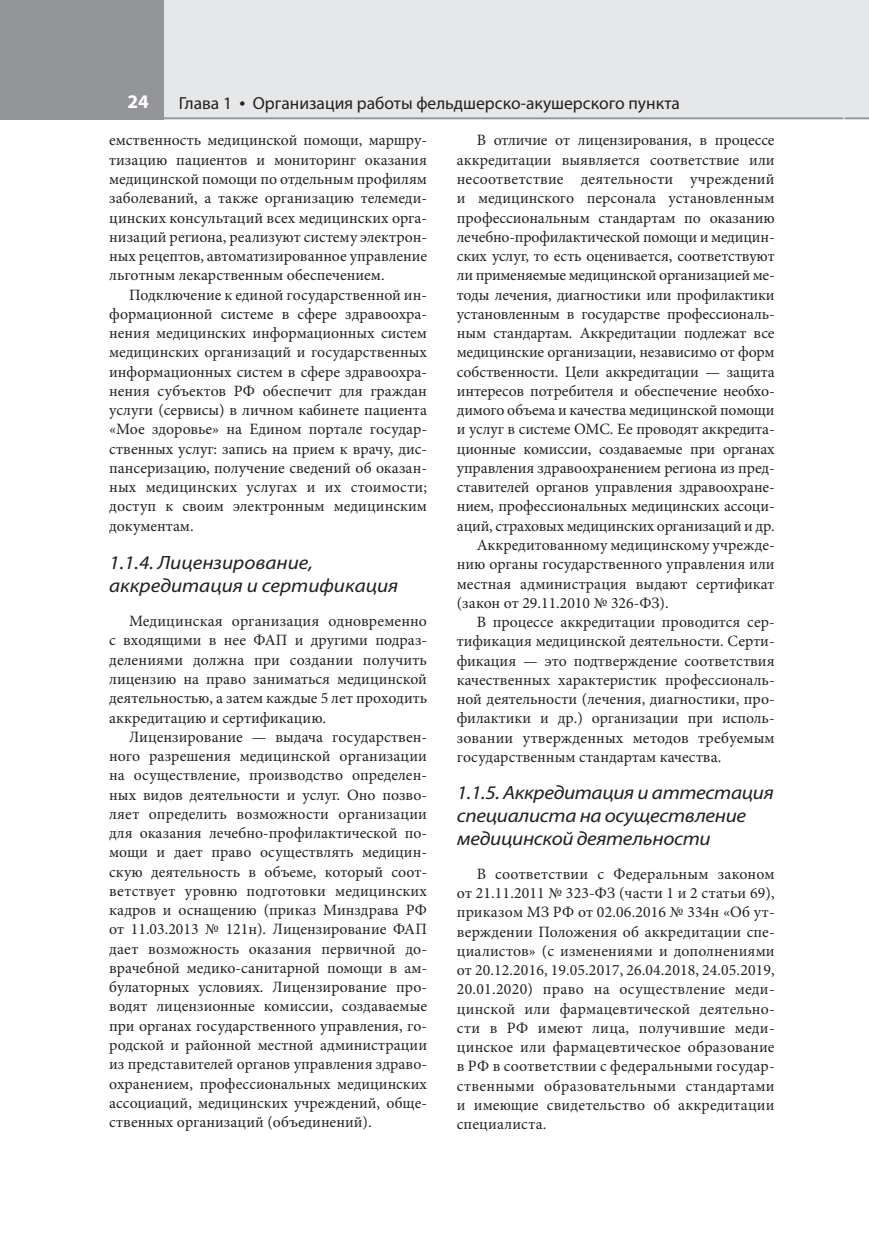
<style>
.page{position:relative;width:869px;height:1241px;background:#fff}
.page>*{position:absolute;margin:0;border:0;box-sizing:border-box;transform-origin:0 0}
.t1{font:italic 19.25px/22.6px "Myriad Pro";letter-spacing:-.015em;color:#231f20;scale:1.1 1}
.t2{font:700 19.25px "Myriad Pro";color:#fff}
.t3{font:17.5px "Myriad Pro";color:#231f20}
.t4{font:15.75px/19.2px "Minion Pro";color:#231f20;text-align:justify}
.s1{font-size:21px}
</style>
<div class="page">
<div style="left:844px;top:0;width:24px;height:119px;background:#e6e7e9"></div>
<div style="left:164px;top:0;width:679px;height:119px;background:#e6e7e9"></div>
<div style="left:0;top:0;width:164px;height:119px;background:#939598"></div>
<hr style="left:159px;top:117px;width:684px;height:2px;background:#939598">
<hr style="left:844px;top:117px;width:24px;height:2px;background:#939598">
<p class="t2" style="left:127px;top:90px;width:23px">24</p>
<p class="t3" style="left:179px;top:93px;width:502px">Глава 1 <span class="s1">•</span> Организация работы фельдшерско-акушерского пункта</p>
<p class="t4" style="left:109px;top:132px;width:319px">емственность медицинской помощи, маршру&shy;тизацию пациентов и мониторинг оказания медицинской помощи по отдельным профилям заболеваний, а также организацию телемеди&shy;цинских консультаций всех медицинских орга&shy;низаций региона, реализуют систему электрон&shy;ных рецептов, автоматизированное управление льготным лекарственным обеспечением.</p>
<p class="t4" style="left:109px;top:286px;width:319px;text-indent:20px">Подключение к единой государственной ин&shy;формационной системе в сфере здравоохра&shy;нения медицинских информационных систем медицинских организаций и государственных информационных систем в сфере здравоохра&shy;нения субъектов РФ обеспечит для граждан услуги (сервисы) в личном кабинете пациента «Мое здоровье» на Едином портале государ&shy;ственных услуг: запись на прием к врачу, дис&shy;пансеризацию, получение сведений об оказан&shy;ных медицинских услугах и их стоимости; доступ к своим электронным медицинским документам.</p>
<p class="t1" style="left:109px;top:550px;width:264px;line-height:23.1px">1.1.4. Лицензирование, аккредитация и сертификация</p>
<p class="t4" style="left:109px;top:612px;width:319px;text-indent:20px">Медицинская организация одновременно с входящими в нее ФАП и другими подраз&shy;делениями должна при создании получить лицензию на право заниматься медицинской деятельностью, а затем каждые 5 лет проходить аккредитацию и сертификацию.</p>
<p class="t4" style="left:109px;top:728px;width:319px;text-indent:20px">Лицензирование — выдача государствен&shy;ного разрешения медицинской организации на осуществление, производство определен&shy;ных видов деятельности и услуг. Оно позво&shy;ляет определить возможности организации для оказания лечебно-профилактической по&shy;мощи и дает право осуществлять медицин&shy;скую деятельность в объеме, который соот&shy;ветствует уровню подготовки медицинских кадров и осна щению (приказ Минздрава РФ от 11.03.2013 № 121н). Лицензирование ФАП дает возможность оказания первичной до&shy;врачебной медико-санитарной помощи в ам&shy;булаторных условиях. Лицензирование про&shy;водят лицензионные комиссии, создаваемые при органах государственного управления, го&shy;родской и районной местной администрации из представителей органов управления здраво&shy;охранением, профессиональных медицинских ассо циаций, медицинских учреждений, обще&shy;ственных организаций (объединений).</p>
<p class="t4" style="left:476px;top:132px;width:299px">В отличие от лицензирования, в процессе</p>
<p class="t4" style="left:456px;top:151px;width:319px">аккредитации выявляется соответствие или</p>
<p class="t4" style="left:456px;top:170px;width:319px">несоответствие деятельности учреждений</p>
<p class="t4" style="left:456px;top:190px;width:319px">и медицинского персонала установленным</p>
<p class="t4" style="left:456px;top:209px;width:319px">профессиональным стандартам по оказанию</p>
<p class="t4" style="left:456px;top:228px;width:319px">лечебно- профилактической помощи и медицин-</p>
<p class="t4" style="left:456px;top:247px;width:319px">ских услуг, то есть оценивается, соответствуют</p>
<p class="t4" style="left:456px;top:267px;width:319px">ли применяемые медицинской организацией ме-</p>
<p class="t4" style="left:456px;top:286px;width:319px">тоды лечения, диагностики или профилактики</p>
<p class="t4" style="left:456px;top:305px;width:319px">установленным в государстве профессиональ-</p>
<p class="t4" style="left:456px;top:324px;width:319px">ным стандартам. Аккредитации подлежат все</p>
<p class="t4" style="left:456px;top:344px;width:319px">медицинские организации, независимо от форм</p>
<p class="t4" style="left:456px;top:363px;width:319px">собственности. Цели аккредитации — защита</p>
<p class="t4" style="left:456px;top:382px;width:319px">интересов потребителя и обеспечение необхо-</p>
<p class="t4" style="left:456px;top:401px;width:319px">димого объема и качества медицинской помощи</p>
<p class="t4" style="left:456px;top:421px;width:319px">и услуг в системе ОМС. Ее проводят аккредита-</p>
<p class="t4" style="left:456px;top:440px;width:319px">ционные комиссии, создаваемые при органах</p>
<p class="t4" style="left:456px;top:459px;width:319px">управления здравоохранением региона из пред-</p>
<p class="t4" style="left:456px;top:478px;width:319px">ставителей органов управления здравоохране-</p>
<p class="t4" style="left:456px;top:498px;width:319px">нием, профессиональных медицинских ассоци-</p>
<p class="t4" style="left:456px;top:517px;width:319px">аций, страховых медицинских организаций и др.</p>
<p class="t4" style="left:476px;top:536px;width:299px">Аккредитованному медицинскому учрежде-</p>
<p class="t4" style="left:456px;top:555px;width:319px">нию органы государственного управления или</p>
<p class="t4" style="left:456px;top:575px;width:319px">местная администрация выдают сертификат</p>
<p class="t4" style="left:456px;top:594px;width:213px">(закон от 29.11.2010 № 326-ФЗ).</p>
<p class="t4" style="left:476px;top:613px;width:299px">В процессе аккредитации проводится сер-</p>
<p class="t4" style="left:456px;top:632px;width:319px">тификация медицинской деятельности. Серти-</p>
<p class="t4" style="left:456px;top:652px;width:319px">фикация — это подтверждение соответствия</p>
<p class="t4" style="left:456px;top:671px;width:319px">качественных характеристик профессиональ-</p>
<p class="t4" style="left:456px;top:690px;width:319px">ной деятельности (лечения, диагностики, про-</p>
<p class="t4" style="left:456px;top:709px;width:319px">филактики и др.) организации при исполь-</p>
<p class="t4" style="left:456px;top:729px;width:319px">зовании утвержденных методов требуемым</p>
<p class="t4" style="left:456px;top:748px;width:266px">государственным стандартам качества.</p>
<p class="t1" style="left:456px;top:781px;width:289px">1.1.5. Аккредитация и аттестация специалиста на осуществление медицинской деятельности</p>
<p class="t4" style="left:456px;top:865px;width:319px;text-indent:20px">В соответствии с Федеральным законом от 21.11.2011 № 323-ФЗ (части 1 и 2 статьи 69), приказом МЗ РФ от 02.06.2016 № 334н «Об ут&shy;верждении Положения об аккредитации спе&shy;циалистов» (с изменениями и дополнениями от 20.12.2016, 19.05.2017, 26.04.2018, 24.05.2019, 20.01.2020) право на осуществление меди&shy;цинской или фармацевтической деятельно&shy;сти в РФ имеют лица, получившие меди&shy;цинское или фармацевтическое образование в РФ в соответствии с федеральными государ&shy;ственными образовательными стандартами и имеющие свидетельство об аккредитации специалиста.</p>
</div>
